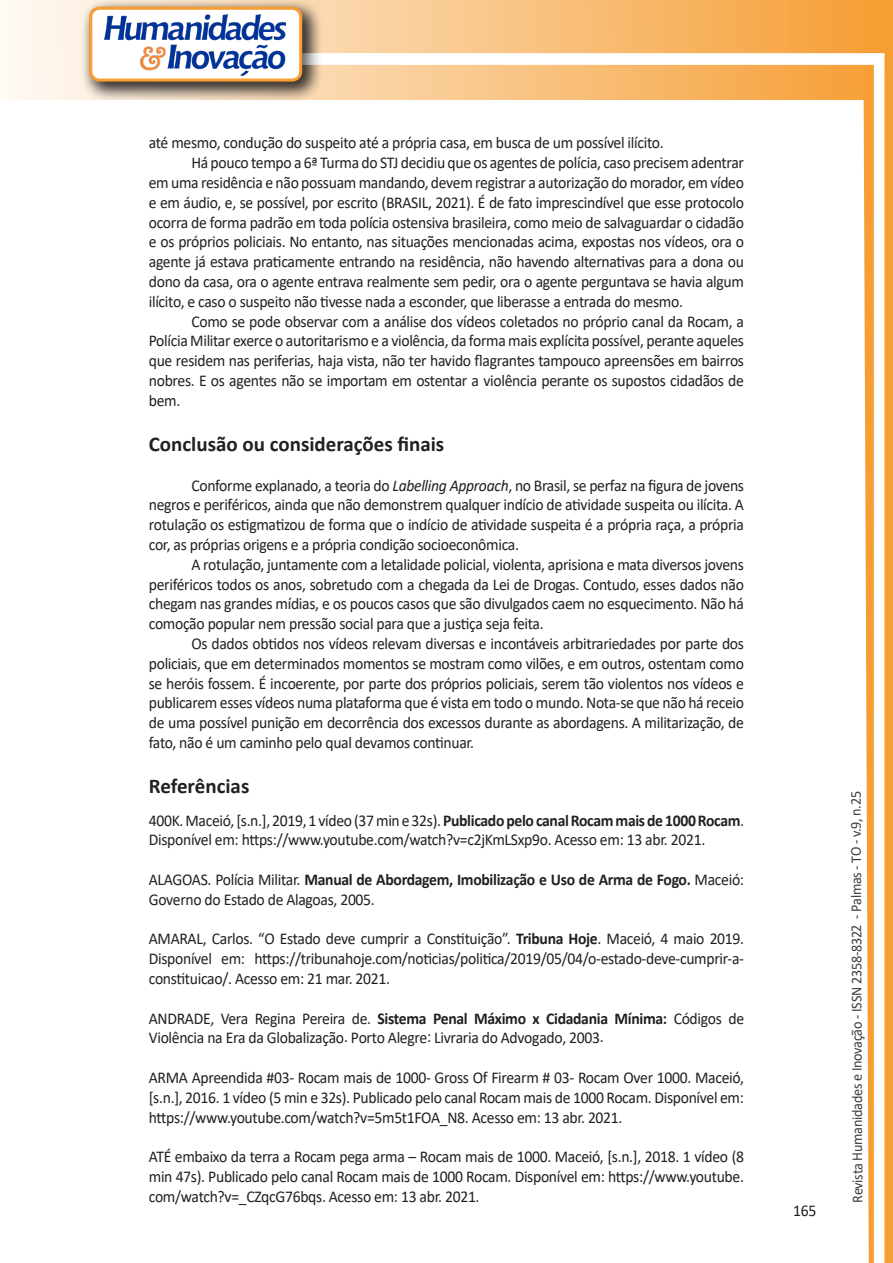
<style>
.page{position:relative;width:893px;height:1263px;background:#fff}
.page>*{position:absolute;margin:0;border:0;box-sizing:border-box;transform-origin:0 0}
.Titulo_2{font:700 21px "Calibri";color:#231f20}
.texto{font:16.5px/19.8px "Calibri";letter-spacing:-.02em;color:#231f20;text-align:justify;scale:.95 1}
.t1{font:15px "Calibri";letter-spacing:-.025em;color:#3e3e3f;scale:.95 1}
.s1{font-style:italic}
.s2{font-weight:700}
</style>
<div class="page">
<svg style="left:5px;top:0;width:858px;height:100px;background:#f9c484"></svg>
<div style="left:302px;top:53px;width:582px;height:12px;background:#fff;border:2px solid #fff"></div>
<svg style="left:863px;top:0;width:30px;height:1263px"></svg>
<div style="left:81px;top:0;width:241px;height:102px;background:#231f20;opacity:.75"></div>
<svg style="left:91px;top:8px;width:210px;height:72px"></svg>
<div style="left:89px;top:7px;width:213px;height:75px;border:3px solid #f69e34;border-radius:9px"></div>
<p class="texto" style="left:149px;top:133px;width:543px">até mesmo, condução do suspeito até a própria casa, em busca de um possível ilícito.</p>
<p class="texto" style="left:149px;top:152px;width:628px;text-indent:43px">Há pouco tempo a 6ª Turma do STJ decidiu que os agentes de polícia, caso precisem adentrar em uma residência e não possuam mandando, devem registrar a autorização do morador, em vídeo e em áudio, e, se possível, por escrito (BRASIL, 2021). É de fato imprescindível que esse protocolo ocorra de forma padrão em toda polícia ostensiva brasileira, como meio de salvaguardar o cidadão e os próprios policiais. No entanto, nas situações mencionadas acima, expostas nos vídeos, ora o agente já estava praticamente entrando na residência, não havendo alternativas para a dona ou dono da casa, ora o agente entrava realmente sem pedir, ora o agente perguntava se havia algum ilícito, e caso o suspeito não tivesse nada a esconder, que liberasse a entrada do mesmo.</p>
<p class="texto" style="left:149px;top:311px;width:628px;text-indent:43px">Como se pode observar com a análise dos vídeos coletados no próprio canal da Rocam, a Polícia Militar exerce o autoritarismo e a violência, da forma mais explícita possível, perante aqueles que residem nas periferias, haja vista, não ter havido flagrantes tampouco apreensões em bairros nobres. E os agentes não se importam em ostentar a violência perante os supostos cidadãos de bem.</p>
<p class="Titulo_2" style="left:149px;top:429px;width:297px">Conclusão ou considerações finais</p>
<p class="texto" style="left:149px;top:475px;width:628px;text-indent:43px">Conforme explanado, a teoria do <span class="s1">Labelling Approach</span>, no Brasil, se perfaz na figura de jovens negros e periféricos, ainda que não demonstrem qualquer indício de atividade suspeita ou ilícita. A rotulação os estigmatizou de forma que o indício de atividade suspeita é a própria raça, a própria cor, as próprias origens e a própria condição socioeconômica.</p>
<p class="texto" style="left:149px;top:554px;width:628px;text-indent:43px">A rotulação, juntamente com a letalidade policial, violenta, aprisiona e mata diversos jovens periféricos todos os anos, sobretudo com a chegada da Lei de Drogas. Contudo, esses dados não chegam nas grandes mídias, e os poucos casos que são divulgados caem no esquecimento. Não há comoção popular nem pressão social para que a justiça seja feita.</p>
<p class="texto" style="left:149px;top:633px;width:628px;text-indent:43px">Os dados obtidos nos vídeos relevam diversas e incontáveis arbitrariedades por parte dos policiais, que em determinados momentos se mostram como vilões, e em outros, ostentam como se heróis fossem. É incoerente, por parte dos próprios policiais, serem tão violentos nos vídeos e publicarem esses vídeos numa plataforma que é vista em todo o mundo. Nota-se que não há receio de uma possível punição em decorrência dos excessos durante as abordagens. A militarização, de fato, não é um caminho pelo qual devamos continuar.</p>
<p class="Titulo_2" style="left:149px;top:771px;width:102px">Referências</p>
<p class="texto" style="left:149px;top:810px;width:628px">400K. Maceió, [s.n.], 2019, 1 vídeo (37 min e 32s). <span class="s2">Publicado pelo canal Rocam mais de 1000 Rocam</span>.<br>Disponível em: https://www.youtube.com/watch?v=c2jKmLSxp9o. Acesso em: 13 abr. 2021.</p>
<p class="texto" style="left:149px;top:869px;width:628px">ALAGOAS. Polícia Militar. <span class="s2">Manual de Abordagem, Imobilização e Uso de Arma de Fogo.</span> Maceió:<br>Governo do Estado de Alagoas, 2005.</p>
<p class="texto" style="left:149px;top:928px;width:628px">AMARAL, Carlos. “O Estado deve cumprir a Constituição”. <span class="s2">Tribuna Hoje</span>. Maceió, 4 maio 2019.<br>Disponível em: https://tribunahoje.com/noticias/politica/2019/05/04/o-estado-deve-cumprir-a&shy;constituicao/. Acesso em: 21 mar. 2021.</p>
<p class="texto" style="left:149px;top:1008px;width:628px">ANDRADE, Vera Regina Pereira de. <span class="s2">Sistema Penal Máximo x Cidadania Mínima:</span> Códigos de<br>Violência na Era da Globalização. Porto Alegre: Livraria do Advogado, 2003.</p>
<p class="texto" style="left:149px;top:1067px;width:628px">ARMA Apreendida #03- Rocam mais de 1000- Gross Of Firearm # 03- Rocam Over 1000. Maceió, [s.n.], 2016. 1 vídeo (5 min e 32s). Publicado pelo canal Rocam mais de 1000 Rocam. Disponível em: https://www.youtube.com/watch?v=5m5t1FOA_N8. Acesso em: 13 abr. 2021.</p>
<p class="texto" style="left:149px;top:1146px;width:628px">ATÉ embaixo da terra a Rocam pega arma – Rocam mais de 1000. Maceió, [s.n.], 2018. 1 vídeo (8 min 47s). Publicado pelo canal Rocam mais de 1000 Rocam. Disponível em: https://www.youtube. com/watch?v=_CZqcG76bqs. Acesso em: 13 abr. 2021.</p>
<p class="texto" style="left:793px;top:1200px;width:26px">165</p>
<p class="t1" style="left:846px;top:1203px;width:435px;rotate:-90deg">Revista Humanidades e Inovação - ISSN 2358-8322 - Palmas - TO - v.9, n.25</p>
</div>
